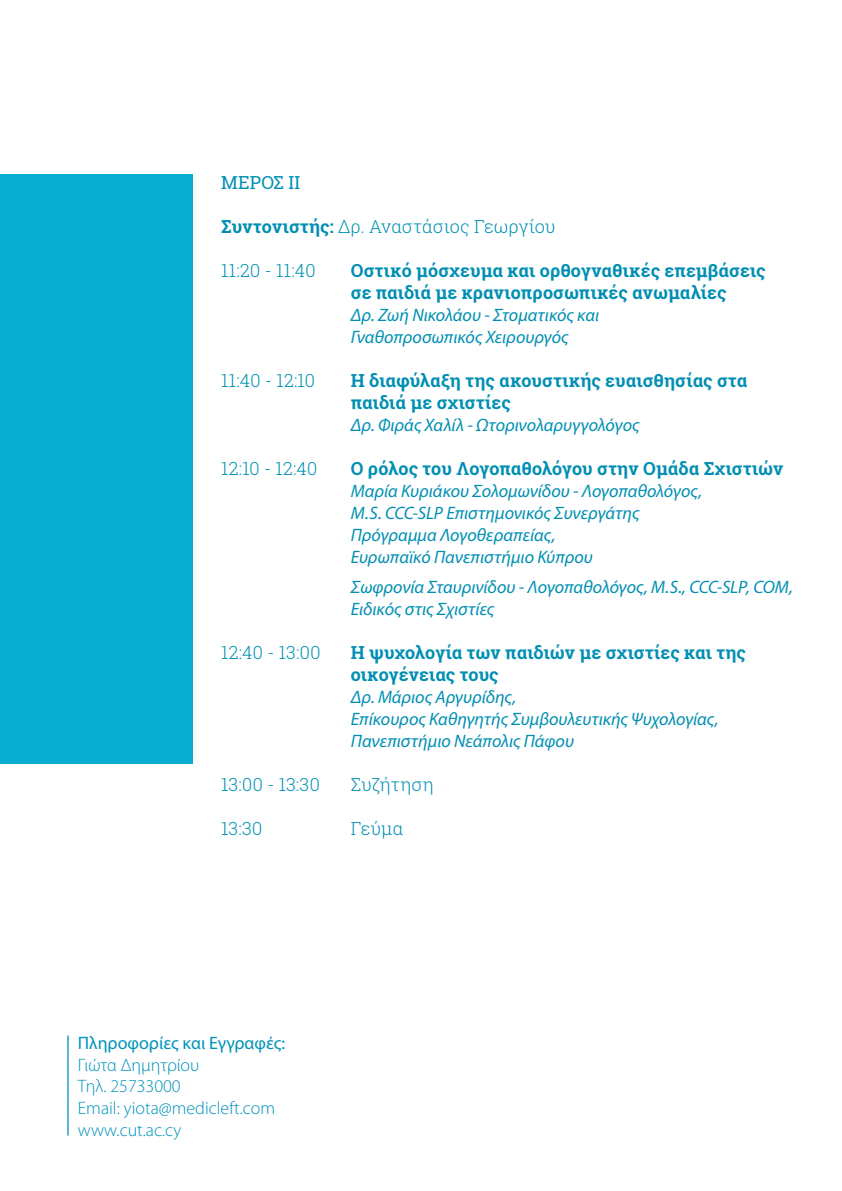
<style>
.page{position:relative;width:842px;height:1191px;background:#fff}
.page>*{position:absolute;margin:0;border:0;box-sizing:border-box;transform-origin:0 0}
.t1{font:italic 18px/22px "Myriad Pro";color:#008fb3}
.t2{font:700 18px/22px "Roboto Slab";letter-spacing:.005em;color:#008fb3}
.t3{font:300 18px "Roboto Slab";letter-spacing:.01em;color:#008fb3}
.t4{font:300 18px/21.6px "Myriad Pro";color:#0092ba}
.t5{font:18px "Myriad Pro";color:#0092ba}
.t6{font:18px "Roboto Slab";letter-spacing:.01em;color:#008fb3}
.s1{font-weight:700}
</style>
<div class="page">
<div style="left:0;top:174px;width:193px;height:589px;background:#09adcf"></div>
<hr style="left:67px;top:1035px;width:2px;height:100px;background:#0092ba">
<p class="t6" style="left:221px;top:170px;width:81px">ΜΕΡΟΣ ΙΙ</p>
<p class="t3" style="left:221px;top:214px;width:336px"><span class="s1">Συντονιστής:</span> ∆ρ. Αναστάσιος Γεωργίου</p>
<p class="t3" style="left:221px;top:258px;width:96px">11:20 - 11:40</p>
<p class="t2" style="left:351px;top:259px;width:416px">Οστικό μόσχευμα και ορθογναθικές επεμβάσεις σε παιδιά με κρανιοπροσωπικές ανωμαλίες</p>
<p class="t1" style="left:351px;top:304px;width:250px">Δρ. Ζωή Νικολάου - Στοματικός και<br>Γναθοπροσωπικός Χειρουργός</p>
<p class="t3" style="left:221px;top:368px;width:95px">11:40 - 12:10</p>
<p class="t2" style="left:351px;top:369px;width:398px">Η διαφύλαξη της ακουστικής ευαισθησίας στα παιδιά με σχιστίες</p>
<p class="t1" style="left:351px;top:414px;width:290px">Δρ. Φιράς Χαλίλ - Ωτορινολαρυγγολόγος</p>
<p class="t3" style="left:221px;top:456px;width:98px">12:10 - 12:40</p>
<p class="t2" style="left:351px;top:457px;width:434px">Ο ρόλος του Λογοπαθολόγου στην Ομάδα Σχιστιών</p>
<p class="t1" style="left:351px;top:480px;width:353px">Μαρία Κυριάκου Σολομωνίδου - Λογοπαθολόγος, M.S. CCC-SLP Επιστημονικός Συνεργάτης Πρόγραμμα Λογοθεραπείας,<br>Ευρωπαϊκό Πανεπιστήμιο Κύπρου</p>
<p class="t1" style="left:351px;top:576px;width:444px">Σωφρονία Σταυρινίδου - Λογοπαθολόγος, M.S., CCC-SLP, COM,<br>Ειδικός στις Σχιστίες</p>
<p class="t3" style="left:221px;top:640px;width:101px">12:40 - 13:00</p>
<p class="t2" style="left:351px;top:641px;width:397px">Η ψυχολογία των παιδιών με σχιστίες και της οικογένειας τους</p>
<p class="t1" style="left:351px;top:686px;width:369px">Δρ. Μάριος Αργυρίδης,<br>Επίκουρος Καθηγητής Συμβουλευτικής Ψυχολογίας,<br>Πανεπιστήμιο Νεάπολις Πάφου</p>
<p class="t3" style="left:221px;top:772px;width:100px">13:00 - 13:30</p>
<p class="t3" style="left:351px;top:772px;width:84px">Συζήτηση</p>
<p class="t3" style="left:221px;top:816px;width:43px">13:30</p>
<p class="t3" style="left:351px;top:816px;width:54px">Γεύμα</p>
<p class="t5" style="left:78px;top:1032px;width:209px">Πληροφορίες και Εγγραφές:</p>
<p class="t4" style="left:78px;top:1054px;width:199px">Γιώτα ∆ημητρίου<br>Τηλ. 25733000<br>Email: yiota@medicleft.com www.cut.ac.cy</p>
</div>
